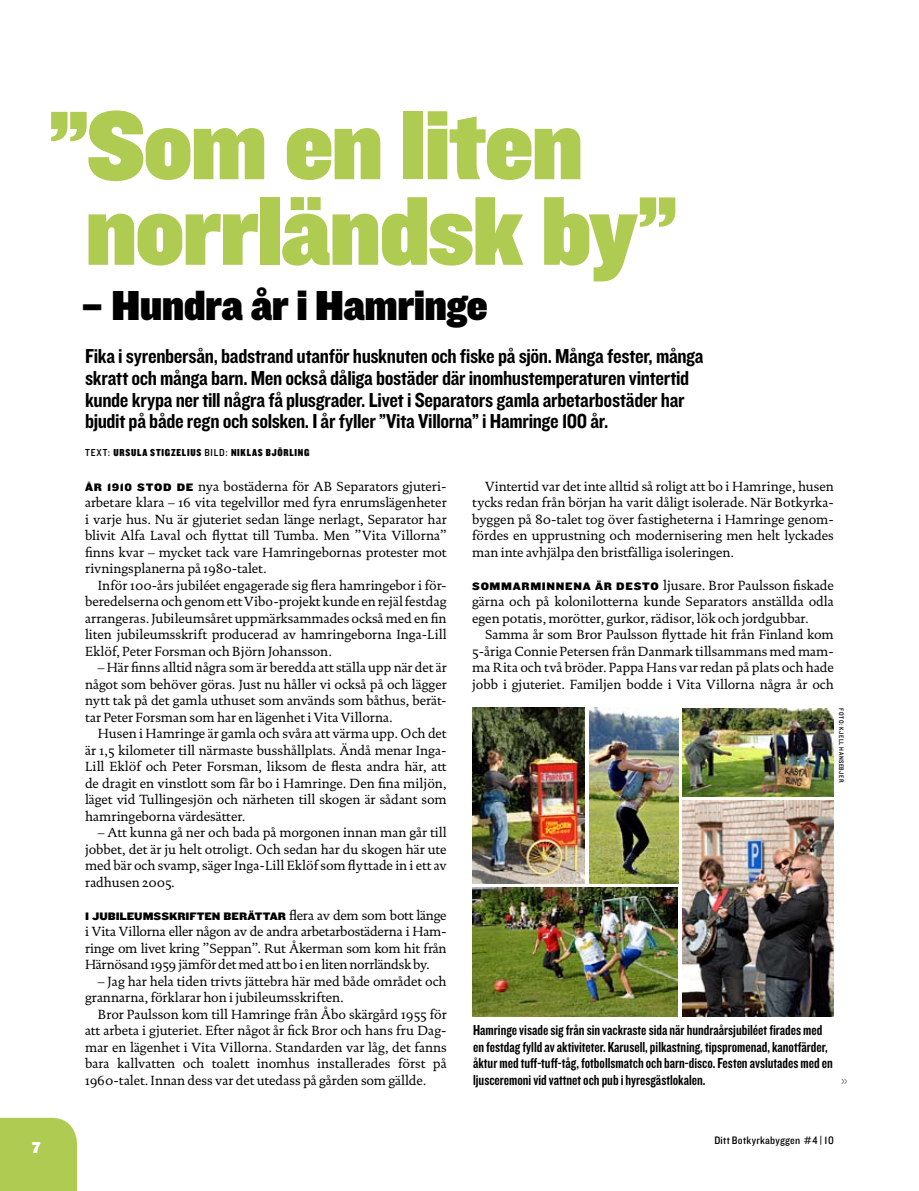
<style>
.page{position:relative;width:919px;height:1191px;background:#fff}
.page>*{position:absolute;margin:0;border:0;box-sizing:border-box;transform-origin:0 0}
.t1{font:100.5px/85.5px "Knockout HTF91 Ultmt Middlewt";letter-spacing:-.01em;color:#b0cb52}
.t2{font:43.5px "Knockout HTF91 Ultmt Middlewt";color:#000}
.t3{font:21px/21.8px "Knockout HTF50 Welterweight";letter-spacing:-.015em;color:#000}
.t4{font:16.5px "Knockout HTF91 Ultmt Middlewt";color:#fff}
.t5{font:15px/16.5px "Knockout HTF49 Liteweight";color:#000}
.t6{font:13.5px/16.5px "DTL Documenta ST";letter-spacing:-.005em;color:#000;text-align:justify}
.t7{font:11.25px "Knockout HTF72 Full Cruiserwt";letter-spacing:-.005em;color:#000}
.t8{font:11.25px "Knockout HTF30 Junior Welterwt";letter-spacing:.02em;color:#000}
.t9{font:10.5px "Knockout HTF70 Full Welterwt";letter-spacing:.075em;color:#000}
.t10{font:6.75px "Knockout HTF30 Junior Welterwt";color:#000}
.s1{font-family:"Knockout HTF30 Junior Welterwt"}
.s2{font-family:"Knockout HTF72 Full Cruiserwt";font-size:11.25px}
.s3{font-family:"DTL Documenta ST";font-size:13.5px}
</style>
<div class="page">
<div style="left:0;top:1117px;width:77px;height:74px;background:#b0cb52"></div>
<svg style="left:841px;top:1078px;width:5px;height:6px"></svg>
<img style="left:682px;top:800px;width:151px;height:216px">
<img style="left:682px;top:708px;width:151px;height:88px">
<img style="left:472px;top:708px;width:112px;height:175px">
<img style="left:472px;top:887px;width:205px;height:129px">
<img style="left:589px;top:707px;width:89px;height:177px">
<h1 class="t1" style="left:86px;top:105px;width:593px;text-indent:-37px">”Som en liten norrländsk by”</h1>
<h2 class="t2" style="left:81px;top:281px;width:408px">– Hundra år i Hamringe</h2>
<p class="t3" style="left:85px;top:346px;width:620px">Fika i syrenbersån, badstrand utanför husknuten och fiske på sjön. Många fester, många skratt och många barn. Men också dåliga bostäder där inomhustemperaturen vintertid kunde krypa ner till några få plusgrader. Livet i Separators gamla arbetarbostäder har bjudit på både regn och solsken. I år fyller ”Vita Villorna” i Hamringe 100 år.</p>
<p class="t9" style="left:85px;top:447px;width:226px"><span class="s1">TEXT:</span> URSULA STIGZELIUS <span class="s1">BILD:</span> NIKLAS BJÖRLING</p>
<p class="t6" style="left:85px;top:478px;width:363px"><span class="s2">ÅR 1910 STOD D E</span> nya bostäderna för AB Separators gjuteri&shy;arbetare klara – 16 vita tegelvillor med fyra enrumslägenheter i varje hus. Nu är gjuteriet sedan länge nerlagt, Separator har blivit Alfa Laval och flyttat till Tumba. Men ”Vita Villorna” finns kvar – mycket tack vare Hamringebornas protester mot rivningsplanerna på 1980-talet.</p>
<p class="t6" style="left:85px;top:577px;width:363px;text-indent:13px">Inför 100-års jubiléet engagerade sig flera hamringebor i för&shy;beredelserna och genom ett Vibo-projekt kunde en rejäl festdag arrangeras. Jubileumsåret uppmärksammades också med en fin liten jubileumsskrift producerad av hamringeborna Inga-Lill Eklöf, Peter Forsman och Björn Johansson.</p>
<p class="t6" style="left:85px;top:659px;width:363px;text-indent:13px">– Här finns alltid några som är beredda att ställa upp när det är något som behöver göras. Just nu håller vi också på och lägger nytt tak på det gamla uthuset som används som båthus, berät&shy;tar Peter Forsman som har en lägenhet i Vita Villorna.</p>
<p class="t6" style="left:85px;top:725px;width:363px;text-indent:13px">Husen i Hamringe är gamla och svåra att värma upp. Och det är 1,5 kilometer till närmaste busshållplats. Ändå menar Inga-Lill Eklöf och Peter Forsman, liksom de flesta andra här, att de dragit en vinstlott som får bo i Hamringe. Den fina miljön, läget vid Tullingesjön och närheten till skogen är sådant som hamringeborna värdesätter.</p>
<p class="t6" style="left:85px;top:824px;width:363px;text-indent:13px">– Att kunna gå ner och bada på morgonen innan man går till jobbet, det är ju helt otroligt. Och sedan har du skogen här ute med bär och svamp, säger Inga-Lill Eklöf som flyttade in i ett av radhusen 2005.</p>
<p class="t7" style="left:85px;top:909px;width:363px">I JUBILEUMSSKRIFTEN BERÄTTAR <span class="s3">flera av dem som bott länge</span></p>
<p class="t6" style="left:85px;top:923px;width:363px">i Vita Villorna eller någon av de andra arbetarbostäderna i Ham&shy;ringe om livet kring ”Seppan”. Rut Åkerman som kom hit från Härnösand 1959 jämför det med att bo i en liten norrländsk by.</p>
<p class="t6" style="left:85px;top:973px;width:363px;text-indent:13px">– Jag har hela tiden trivts jättebra här med både området och grannarna, förklarar hon i jubileumsskriften.</p>
<p class="t6" style="left:85px;top:1006px;width:363px;text-indent:13px">Bror Paulsson kom till Hamringe från Åbo skärgård 1955 för att arbeta i gjuteriet. Efter något år fick Bror och hans fru Dag&shy;mar en lägenhet i Vita Villorna. Standarden var låg, det fanns bara kallvatten och toalett inomhus installerades först på 1960-talet. Innan dess var det utedass på gården som gällde.</p>
<p class="t6" style="left:472px;top:478px;width:363px;text-indent:13px">Vintertid var det inte alltid så roligt att bo i Hamringe, husen tycks redan från början ha varit dåligt isolerade. När Botkyrka&shy;byggen på 80-talet tog över fastigheterna i Hamringe genom&shy;fördes en upprustning och modernisering men helt lyckades man inte avhjälpa den bristfälliga isoleringen.</p>
<p class="t6" style="left:472px;top:577px;width:363px"><span class="s2">SOMMARMINNENA ÄR DESTO</span> ljusare. Bror Paulsson fiskade gärna och på kolonilotterna kunde Separators anställda odla egen potatis, morötter, gurkor, rädisor, lök och jordgubbar.</p>
<p class="t6" style="left:472px;top:626px;width:363px;text-indent:13px">Samma år som Bror Paulsson flyttade hit från Finland kom 5-åriga Connie Petersen från Danmark tillsammans med mam&shy;ma Rita och två bröder. Pappa Hans var redan på plats och hade jobb i gjuteriet. Familjen bodde i Vita Villorna några år och</p>
<p class="t10" style="left:845px;top:708px;width:75px;rotate:90deg">Foto: Kjell Hansebjer</p>
<p class="t5" style="left:473px;top:1022px;width:361px">Hamringe visade sig från sin vackraste sida när hundraårsjubiléet firades med en festdag fylld av aktiviteter. Karusell, pilkastning, tipspromenad, kanotfärder, åktur med tuff-tuff-tåg, fotbollsmatch och barn-disco. Festen avslutades med en ljusceremoni vid vattnet och pub i hyresgästlokalen.</p>
<p class="t4" style="left:32px;top:1137px;width:10px">7</p>
<p class="t8" style="left:714px;top:1134px;width:121px">Ditt Botkyrkabyggen #4 | 10</p>
</div>
